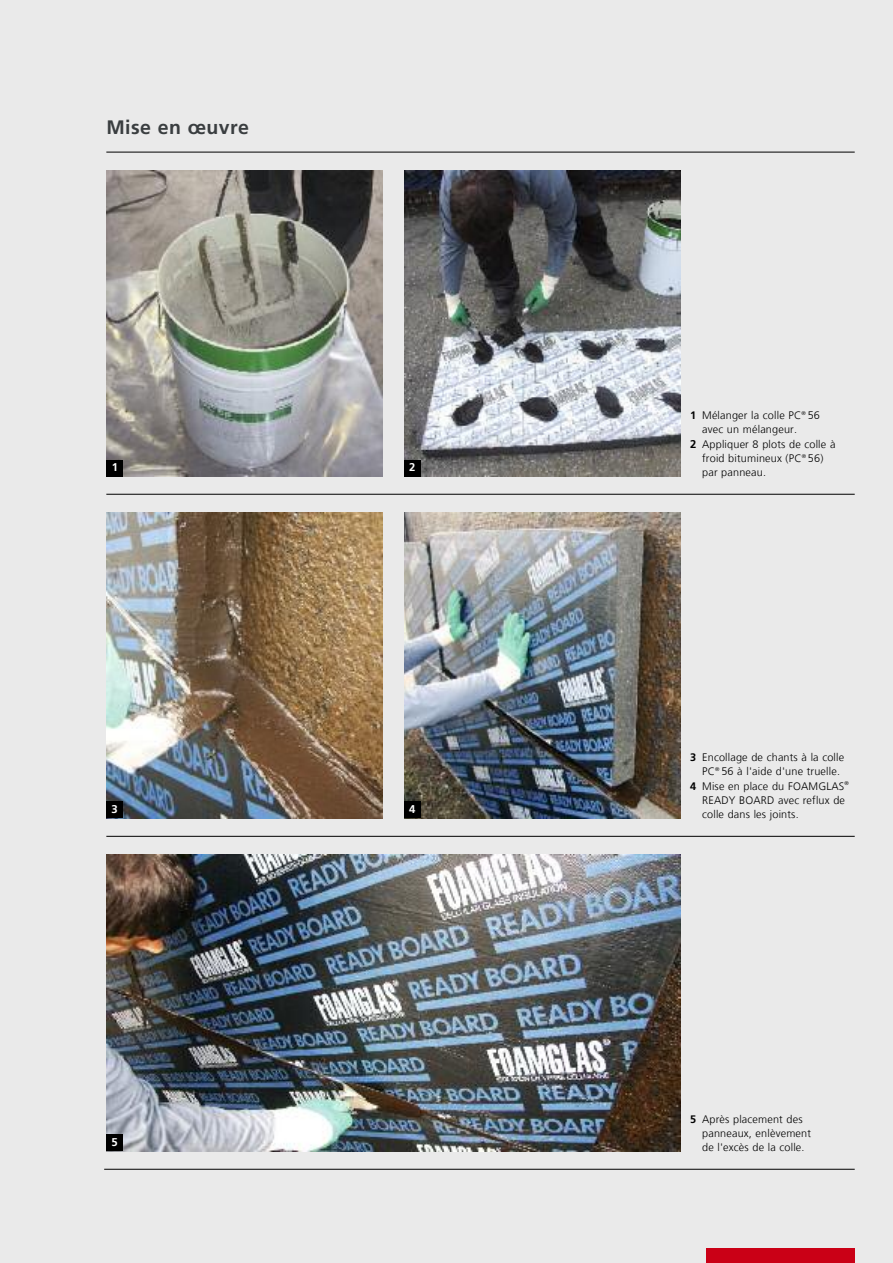
<style>
.page{position:relative;width:893px;height:1263px;background:#eaeaea}
.page>*{position:absolute;margin:0;border:0;box-sizing:border-box;transform-origin:0 0}
.t1{font:700 19.5px "Frutiger LT Com";letter-spacing:.02em;color:#3a3e40}
.t2{font:700 11.25px "Frutiger LT Com";color:#fff}
.t3{font:300 10.8px/14.2px "Frutiger LT Com";letter-spacing:.015em;color:#000}
.s1{font-weight:700}
.s2{font-weight:700;font-size:11.25px}
</style>
<div class="page">
<div style="left:706px;top:1248px;width:149px;height:15px;background:#ca0016"></div>
<img style="left:107px;top:170px;width:276px;height:306px">
<img style="left:404px;top:171px;width:276px;height:305px">
<img style="left:106px;top:512px;width:277px;height:306px">
<img style="left:106px;top:854px;width:574px;height:297px">
<img style="left:404px;top:512px;width:276px;height:306px">
<hr style="left:106px;top:152px;width:749px;height:1px;background:#000">
<hr style="left:106px;top:494px;width:749px;height:1px;background:#000">
<hr style="left:106px;top:836px;width:749px;height:1px;background:#000">
<hr style="left:104px;top:1169px;width:751px;height:1px;background:#000">
<div style="left:107px;top:460px;width:16px;height:16px;background:#000"></div>
<div style="left:404px;top:460px;width:17px;height:16px;background:#000"></div>
<div style="left:106px;top:801px;width:17px;height:17px;background:#000"></div>
<div style="left:404px;top:801px;width:17px;height:17px;background:#000"></div>
<div style="left:106px;top:1134px;width:17px;height:17px;background:#000"></div>
<h1 class="t1" style="left:106px;top:120px;width:144px">Mise en œuvre</h1>
<p class="t2" style="left:112px;top:463px;width:8px">1</p>
<p class="t2" style="left:409px;top:463px;width:8px">2</p>
<p class="t2" style="left:111px;top:805px;width:8px">3</p>
<p class="t2" style="left:409px;top:805px;width:8px">4</p>
<p class="t2" style="left:111px;top:1138px;width:8px">5</p>
<p class="t3" style="left:690px;top:409px;width:131px"><span class="s1">1</span> Mélanger la colle PC<sup>®</sup> 56</p>
<p class="t3" style="left:702px;top:423px;width:96px">avec un mélangeur.</p>
<p class="t3" style="left:690px;top:438px;width:147px"><span class="s2">2</span> Appliquer 8 plots de colle à</p>
<p class="t3" style="left:702px;top:452px;width:123px">froid bitumineux (PC<sup>®</sup> 56)</p>
<p class="t3" style="left:702px;top:466px;width:65px">par panneau.</p>
<p class="t3" style="left:690px;top:751px;width:156px"><span class="s1">3</span> Encollage de chants à la colle</p>
<p class="t3" style="left:702px;top:765px;width:139px">PC<sup>®</sup> 56 à l'aide d'une truelle.</p>
<p class="t3" style="left:690px;top:780px;width:160px"><span class="s1">4</span> Mise en place du FOAMGLAS<sup>®</sup></p>
<p class="t3" style="left:702px;top:794px;width:144px">READY BOARD avec reflux de</p>
<p class="t3" style="left:702px;top:808px;width:98px">colle dans les joints.</p>
<p class="t3" style="left:702px;top:1113px;width:110px;text-indent:-12px"><span class="s1">5</span> Après placement des panneaux, enlèvement de l'excès de la colle.</p>
</div>
